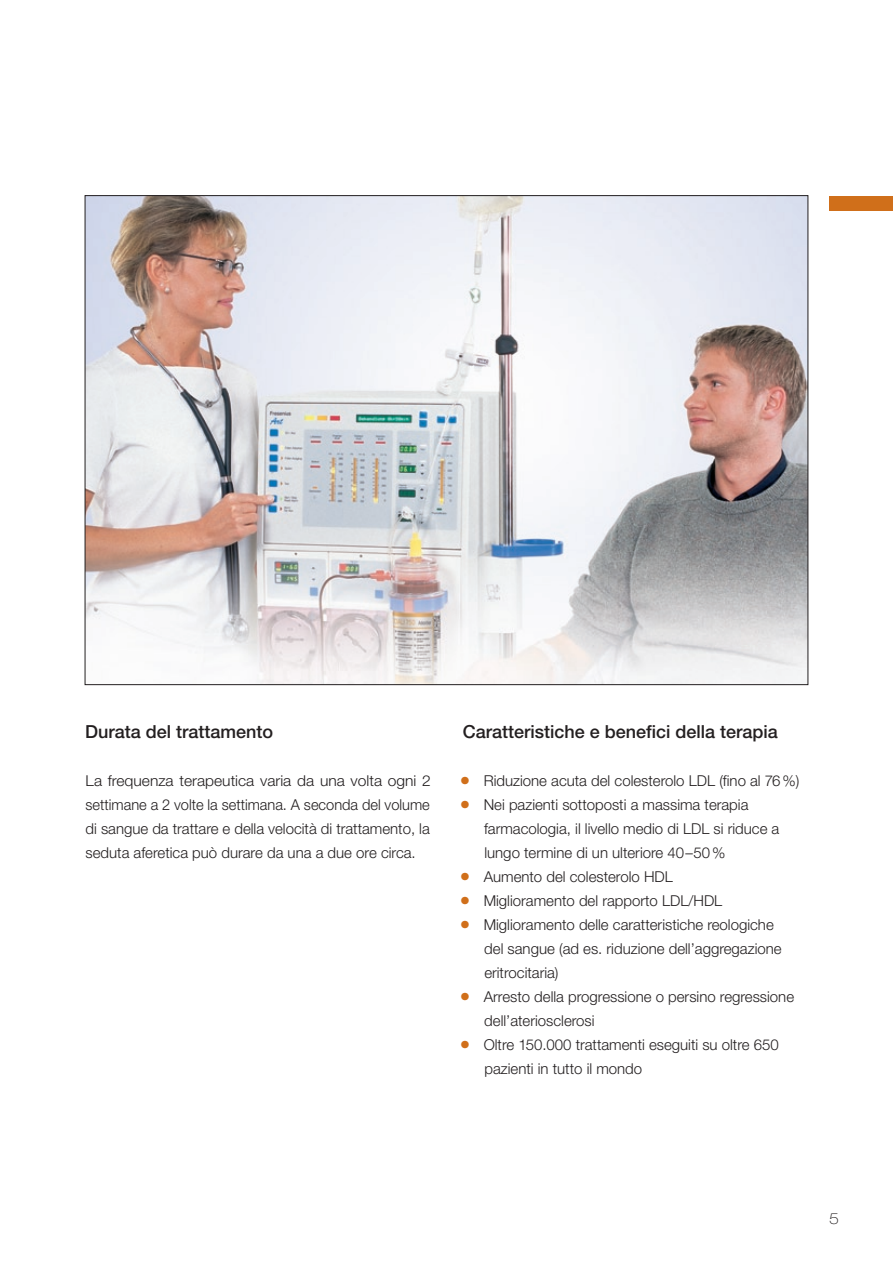
<style>
.page{position:relative;width:893px;height:1263px;background:#fff}
.page>*{position:absolute;margin:0;border:0;box-sizing:border-box;transform-origin:0 0}
.t1{font:500 18px "Helvetica Neue";color:#231f20}
.t2{font:300 15px/24px "Helvetica Neue";color:#231f20}
.t3{font:300 15px/24px "Helvetica Neue";color:#231f20;text-align:justify;scale:1.04 1}
.s1{font-size:21px;color:#d06f1a}
</style>
<div class="page">
<div style="left:829px;top:196px;width:64px;height:14px;background:#d06f1a"></div>
<img style="left:87px;top:197px;width:719px;height:486px">
<p class="t1" style="left:85px;top:720px;width:190px">Durata del trattamento</p>
<p class="t3" style="left:86px;top:768px;width:334px">La frequenza terapeutica varia da una volta ogni 2 settimane a 2 volte la settimana. A seconda del volume di sangue da trattare e della velocità di trattamento, la seduta aferetica può durare da una a due ore circa.</p>
<p class="t1" style="left:463px;top:720px;width:317px">Caratteristiche e benefici della terapia</p>
<p class="t2" style="left:460px;top:768px;width:341px"><span class="s1">•</span> Riduzione acuta del colesterolo LDL (fino al 76%)</p>
<p class="t2" style="left:484px;top:792px;width:297px;text-indent:-24px"><span class="s1">•</span> Nei pazienti sottoposti a massima terapia farmacologia, il livello medio di LDL si riduce a lungo termine di un ulteriore 40–50%</p>
<p class="t2" style="left:460px;top:864px;width:214px"><span class="s1">•</span> Aumento del colesterolo HDL</p>
<p class="t2" style="left:460px;top:888px;width:264px"><span class="s1">•</span> Miglioramento del rapporto LDL/HDL</p>
<p class="t2" style="left:484px;top:912px;width:299px;text-indent:-24px"><span class="s1">•</span> Miglioramento delle caratteristiche reologiche del sangue (ad es. riduzione dell’aggregazione eritrocitaria)</p>
<p class="t2" style="left:484px;top:984px;width:311px;text-indent:-24px"><span class="s1">•</span> Arresto della progressione o persino regressione dell’ateriosclerosi</p>
<p class="t2" style="left:484px;top:1032px;width:296px;text-indent:-25px"><span class="s1">•</span> Oltre 150.000 trattamenti eseguiti su oltre 650 pazienti in tutto il mondo</p>
</div>
